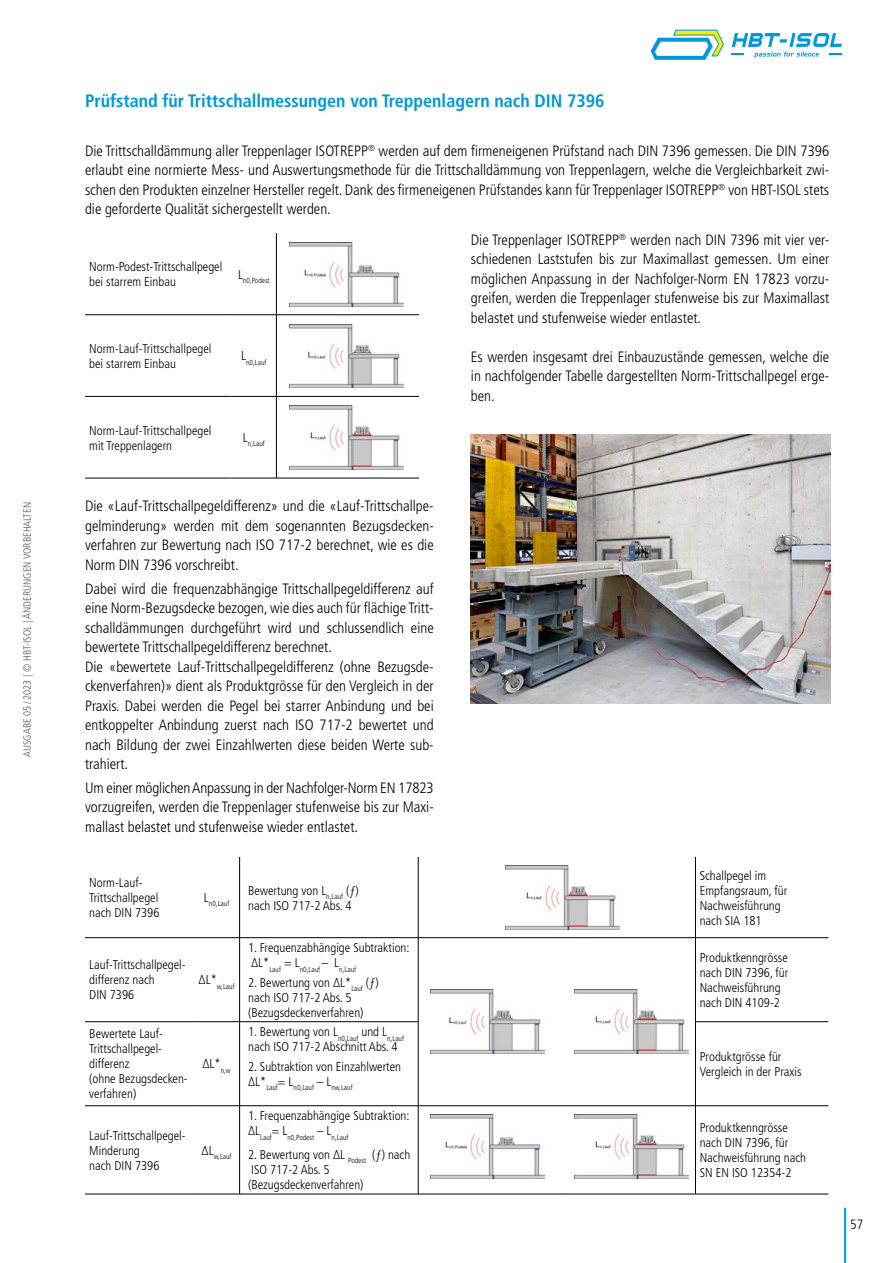
<style>
.page{position:relative;width:893px;height:1263px;background:#fff}
.page>*{position:absolute;margin:0;border:0;box-sizing:border-box;transform-origin:0 0}
.t1{font:700 condensed 18px "Frutiger LT Std";color:#0097d6}
.t2{font:300 condensed 15px/19.5px "Frutiger LT Std";color:#000;text-align:justify}
.t3{font:300 condensed 13.5px "Frutiger LT Std";color:#000}
.t4{font:300 condensed 12.75px/15px "Frutiger LT Std";color:#000}
.t5{font:300 condensed 10.5px "Frutiger LT Std";letter-spacing:.005em;color:#575756}
.t6{font:300 condensed 7.5px "Frutiger LT Std";color:#000}
</style>
<div class="page">
<svg style="left:732px;top:33px;width:110px;height:25px"></svg>
<svg style="left:651px;top:30px;width:73px;height:30px"></svg>
<hr style="left:844px;top:1208px;width:2px;height:55px;background:#0097da">
<img style="left:471px;top:434px;width:359px;height:270px">
<hr style="left:276px;top:233px;width:1px;height:82px;background:#000">
<hr style="left:276px;top:315px;width:1px;height:81px;background:#000">
<hr style="left:276px;top:397px;width:1px;height:81px;background:#000">
<hr style="left:85px;top:314px;width:146px;height:1px;background:#000">
<hr style="left:231px;top:314px;width:45px;height:1px;background:#000">
<hr style="left:276px;top:314px;width:143px;height:1px;background:#000">
<hr style="left:85px;top:396px;width:146px;height:1px;background:#000">
<hr style="left:231px;top:396px;width:45px;height:1px;background:#000">
<hr style="left:276px;top:396px;width:143px;height:1px;background:#000">
<hr style="left:85px;top:478px;width:146px;height:1px;background:#000">
<hr style="left:231px;top:478px;width:45px;height:1px;background:#000">
<hr style="left:276px;top:478px;width:143px;height:1px;background:#000">
<img style="left:289px;top:242px;width:114px;height:64px">
<img style="left:289px;top:324px;width:114px;height:64px">
<img style="left:289px;top:406px;width:114px;height:63px">
<hr style="left:85px;top:937px;width:109px;height:1px;background:#000">
<hr style="left:695px;top:937px;width:133px;height:1px;background:#000">
<hr style="left:85px;top:1021px;width:109px;height:1px;background:#000">
<hr style="left:695px;top:1021px;width:133px;height:1px;background:#000">
<hr style="left:194px;top:937px;width:46px;height:1px;background:#000">
<hr style="left:240px;top:937px;width:178px;height:1px;background:#000">
<hr style="left:418px;top:937px;width:144px;height:1px;background:#000">
<hr style="left:562px;top:937px;width:133px;height:1px;background:#000">
<hr style="left:194px;top:1021px;width:46px;height:1px;background:#000">
<hr style="left:240px;top:1021px;width:178px;height:1px;background:#000">
<hr style="left:85px;top:1105px;width:109px;height:1px;background:#000">
<hr style="left:695px;top:1105px;width:133px;height:1px;background:#000">
<hr style="left:85px;top:1194px;width:109px;height:1px;background:#000">
<hr style="left:695px;top:1194px;width:133px;height:1px;background:#000">
<hr style="left:194px;top:1105px;width:46px;height:1px;background:#000">
<hr style="left:240px;top:1105px;width:178px;height:1px;background:#000">
<hr style="left:418px;top:1105px;width:144px;height:1px;background:#000">
<hr style="left:562px;top:1105px;width:133px;height:1px;background:#000">
<hr style="left:194px;top:1194px;width:46px;height:1px;background:#000">
<hr style="left:240px;top:1194px;width:178px;height:1px;background:#000">
<hr style="left:418px;top:1194px;width:144px;height:1px;background:#000">
<hr style="left:562px;top:1194px;width:133px;height:1px;background:#000">
<hr style="left:418px;top:857px;width:1px;height:80px;background:#000">
<hr style="left:418px;top:938px;width:1px;height:83px;background:#000">
<hr style="left:418px;top:1022px;width:1px;height:83px;background:#000">
<hr style="left:418px;top:1106px;width:1px;height:88px;background:#000">
<hr style="left:695px;top:857px;width:1px;height:80px;background:#000">
<hr style="left:695px;top:938px;width:1px;height:83px;background:#000">
<hr style="left:695px;top:1022px;width:1px;height:83px;background:#000">
<hr style="left:695px;top:1106px;width:1px;height:88px;background:#000">
<hr style="left:239px;top:857px;width:1px;height:80px;background:#000">
<hr style="left:239px;top:938px;width:1px;height:83px;background:#000">
<hr style="left:239px;top:1022px;width:1px;height:83px;background:#000">
<hr style="left:239px;top:1106px;width:1px;height:88px;background:#000">
<img style="left:506px;top:865px;width:114px;height:64px">
<img style="left:431px;top:990px;width:114px;height:63px">
<img style="left:575px;top:990px;width:114px;height:63px">
<img style="left:431px;top:1114px;width:114px;height:64px">
<img style="left:575px;top:1114px;width:114px;height:64px">
<p class="t5" style="left:21px;top:757px;width:256px;rotate:-90deg">AUSGABE 05 / 2023 | © HBT-ISOL | ÄNDERUNGEN VORBEHALTEN</p>
<p class="t1" style="left:85px;top:90px;width:521px">Prüfstand für Trittschallmessungen von Treppenlagern nach DIN 7396</p>
<p class="t2" style="left:85px;top:141px;width:746px">Die Trittschalldämmung aller Treppenlager ISOTREPP<sup>®</sup> werden auf dem firmeneigenen Prüfstand nach DIN 7396 gemessen. Die DIN 7396 erlaubt eine normierte Mess- und Auswertungsmethode für die Trittschalldämmung von Treppenlagern, welche die Vergleichbarkeit zwi&shy;schen den Produkten einzelner Hersteller regelt. Dank des firmeneigenen Prüfstandes kann für Treppenlager ISOTREPP<sup>®</sup> von HBT-ISOL stets die geforderte Qualität sichergestellt werden.</p>
<p class="t2" style="left:471px;top:230px;width:360px">Die Treppenlager ISOTREPP<sup>®</sup> werden nach DIN 7396 mit vier ver&shy;schiedenen Laststufen bis zur Maximallast gemessen. Um einer möglichen Anpassung in der Nachfolger-Norm EN 17823 vorzu&shy;greifen, werden die Treppenlager stufenweise bis zur Maximallast belastet und stufenweise wieder entlastet.</p>
<p class="t2" style="left:471px;top:347px;width:360px">Es werden insgesamt drei Einbauzustände gemessen, welche die in nachfolgender Tabelle dargestellten Norm-Trittschallpegel erge&shy;ben.</p>
<p class="t4" style="left:89px;top:259px;width:134px">Norm-Podest-Trittschallpegel bei starrem Einbau</p>
<p class="t6" style="left:238px;top:276px;width:33px"><sup>L</sup>n0,Podest</p>
<p class="t4" style="left:89px;top:341px;width:124px">Norm-Lauf-Trittschallpegel bei starrem Einbau</p>
<p class="t6" style="left:241px;top:358px;width:27px"><sup>L</sup>n0,Lauf</p>
<p class="t4" style="left:89px;top:423px;width:124px">Norm-Lauf-Trittschallpegel mit Treppenlagern</p>
<p class="t6" style="left:243px;top:439px;width:23px"><sup>L</sup>n,Lauf</p>
<p class="t2" style="left:85px;top:497px;width:350px">Die «Lauf-Trittschallpegeldifferenz» und die «Lauf-Trittschallpe&shy;gelminderung» werden mit dem sogenannten Bezugsdecken&shy;verfahren zur Bewertung nach ISO 717-2 berechnet, wie es die Norm DIN 7396 vorschreibt.</p>
<p class="t2" style="left:85px;top:579px;width:350px;text-align:left">Dabei wird die frequenzabhängige Trittschallpegeldifferenz auf eine Norm-Bezugsdecke bezogen, wie dies auch für flächige Tritt&shy;schalldämmungen durchgeführt wird und schlussendlich eine bewertete Trittschallpegeldifferenz berechnet.<br>Die «bewertete Lauf-Trittschallpegeldifferenz (ohne Bezugsde&shy;ckenverfahren)» dient als Produktgrösse für den Vergleich in der Praxis. Dabei werden die Pegel bei starrer Anbindung und bei entkoppelter Anbindung zuerst nach ISO 717-2 bewertet und nach Bildung der zwei Einzahlwerten diese beiden Werte sub&shy;trahiert.</p>
<p class="t2" style="left:85px;top:778px;width:350px">Um einer möglichen Anpassung in der Nachfolger-Norm EN 17823 vorzugreifen, werden die Treppenlager stufenweise bis zur Maxi&shy;mallast belastet und stufenweise wieder entlastet.</p>
<p class="t4" style="left:89px;top:875px;width:72px">Norm-Lauf-<br>Trittschallpegel nach DIN 7396</p>
<p class="t4" style="left:89px;top:958px;width:98px">Lauf-Trittschallpegel&shy;differenz nach<br>DIN 7396</p>
<p class="t4" style="left:89px;top:1027px;width:100px">Bewertete Lauf-<br>Trittschallpegel&shy;differenz<br>(ohne Bezugsdecken&shy;verfahren)</p>
<p class="t4" style="left:89px;top:1128px;width:98px">Lauf-Trittschallpegel-<br>Minderung<br>nach DIN 7396</p>
<p class="t6" style="left:204px;top:899px;width:27px"><sup>L</sup>n0,Lauf</p>
<p class="t4" style="left:248px;top:883px;width:112px">Bewertung von L<sub>n,Lauf</sub> (ƒ) nach ISO 717-2 Abs. 4</p>
<p class="t6" style="left:199px;top:982px;width:38px"><sup>∆L*</sup>w,Lauf</p>
<p class="t4" style="left:202px;top:1057px;width:30px">∆L*<sub>n,w</sub></p>
<p class="t6" style="left:202px;top:1152px;width:31px"><sup>∆L</sup>w,Lauf</p>
<p class="t4" style="left:248px;top:940px;width:163px">1. Frequenzabhängige Subtraktion:</p>
<p class="t6" style="left:251px;top:965px;width:106px"><sup>∆L*</sup>Lauf <sup>=</sup> <sup>L</sup>n0,Lauf <sup>–</sup> <sup>L</sup>n,Lauf</p>
<p class="t4" style="left:248px;top:975px;width:132px">2. Bewertung von ∆L*<sub>Lauf</sub> (ƒ) nach ISO 717-2 Abs. 5 (Bezugsdeckenverfahren)</p>
<p class="t4" style="left:248px;top:1025px;width:157px">1. Bewertung von L<sub>n0,Lauf</sub> und L<sub>n,Lauf </sub>nach ISO 717-2 Abschnitt Abs. 4</p>
<p class="t4" style="left:248px;top:1059px;width:154px">2. Subtraktion von Einzahlwerten</p>
<p class="t6" style="left:248px;top:1083px;width:106px"><sup>∆L*</sup>Lauf<sup>=</sup> <sup>L</sup>n0,Lauf <sup>–</sup> <sup>L</sup>nw,Lauf</p>
<p class="t4" style="left:248px;top:1109px;width:163px">1. Frequenzabhängige Subtraktion:</p>
<p class="t6" style="left:248px;top:1133px;width:102px"><sup>∆L</sup>Lauf<sup>=</sup> <sup>L</sup>n0,Podest <sup>–</sup> <sup>L</sup>n,Lauf</p>
<p class="t4" style="left:248px;top:1147px;width:164px">2. Bewertung von ∆L <sub>Podest</sub> (ƒ) nach<br>ISO 717-2 Abs. 5 (Bezugsdeckenverfahren)</p>
<p class="t4" style="left:700px;top:868px;width:89px">Schallpegel im<br>Empfangsraum, für<br>Nachweisführung nach SIA 181</p>
<p class="t4" style="left:700px;top:950px;width:90px">Produktkenngrösse nach DIN 7396, für<br>Nachweisführung nach DIN 4109-2</p>
<p class="t4" style="left:700px;top:1049px;width:103px">Produktgrösse für<br>Vergleich in der Praxis</p>
<p class="t4" style="left:700px;top:1120px;width:108px">Produktkenngrösse nach DIN 7396, für<br>Nachweisführung nach<br>SN EN ISO 12354-2</p>
<p class="t3" style="left:850px;top:1216px;width:14px">57</p>
</div>
